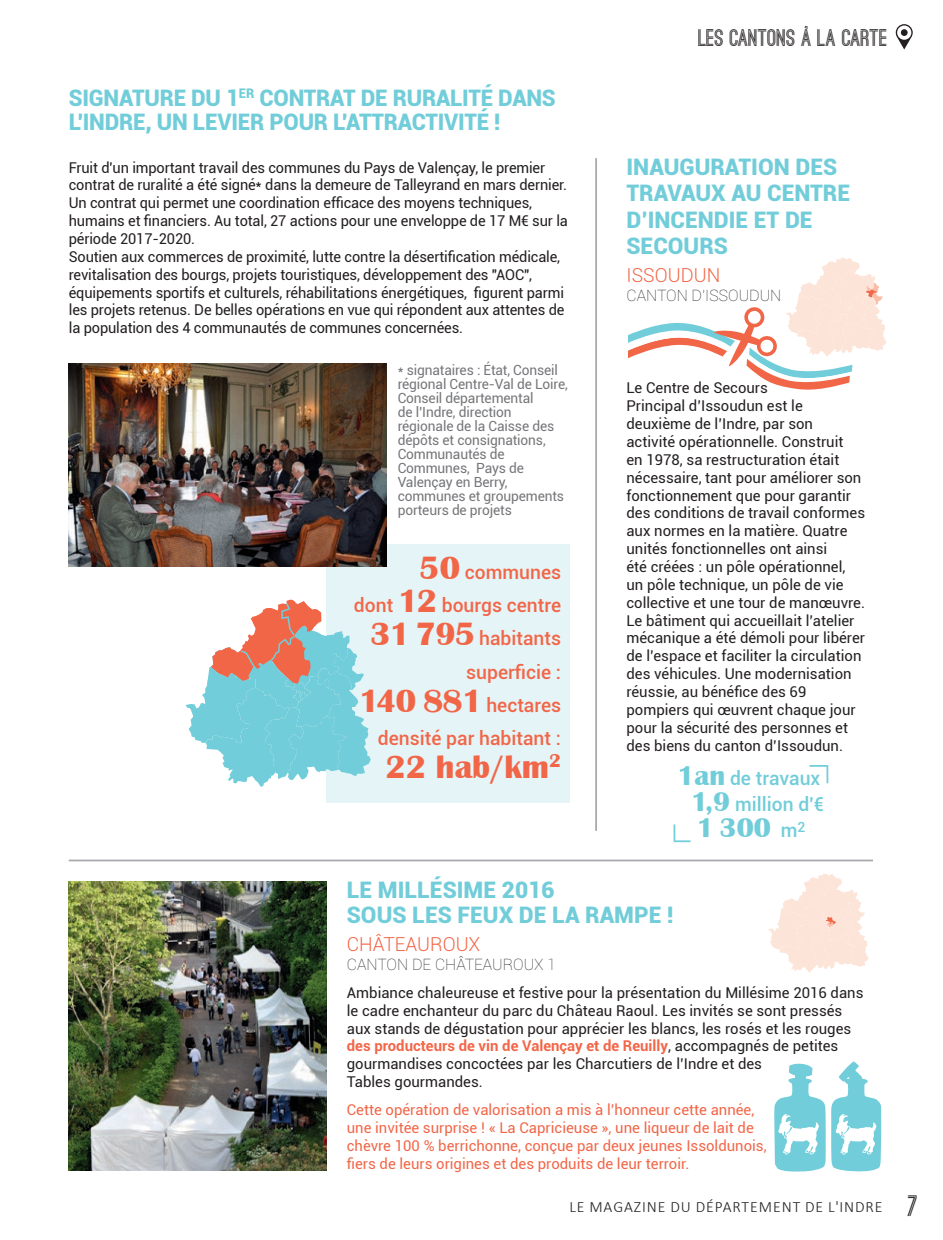
<style>
.page{position:relative;width:943px;height:1240px;background:#fff}
.page>*{position:absolute;margin:0;border:0;box-sizing:border-box;transform-origin:0 0}
.t1{font:700 33.25px "Britannic";color:#f26648}
.t2{font:700 28px "Britannic";color:#71cdd9}
.t3{font:900 22.75px/26.2px "Roboto";color:#71cdd9}
.t4{font:700 22.75px "Ostrich Sans";color:#231f20}
.t5{font:500 19.25px/33.2px "Roboto";color:#f26648;text-align:right}
.t6{font:500 19.25px "Roboto";color:#71cdd9}
.t7{font:300 19.25px "Roboto";color:#f26648}
.t8{font:100 15.75px "Roboto";color:#231f20}
.t9{font:300 15.75px "Calibri";letter-spacing:.06em;color:#231f20}
.t10{font:14.88px/17.8px "Roboto";color:#231f20}
.t11{font:14.88px/17.8px "Roboto";color:#f26648}
.t12{font:14px/14px "Roboto";letter-spacing:-.01em;color:#757679}
.s1{font-family:"Britannic";font-weight:700;font-size:33.25px}
.s2{font-family:"Britannic";font-weight:700;font-size:28px}
.s3{font-family:"Roboto";font-weight:500;font-size:19.25px}
.s4{font-weight:700;color:#f26648}
.s5{font-family:"Ostrich Sans";font-weight:700;font-size:28px}
</style>
<div class="page">
<svg style="left:895px;top:24px;width:17px;height:26px"></svg>
<div style="left:900px;top:29px;width:7px;height:7px;background:#231f20;border-radius:50%"></div>
<hr style="left:595px;top:158px;width:2px;height:672px;background:#a8a9ad">
<div style="left:326px;top:544px;width:244px;height:258px;background:#e5f5f7"></div>
<svg style="left:186px;top:599px;width:184px;height:188px"></svg>
<svg style="left:768px;top:873px;width:100px;height:99px"></svg>
<svg style="left:628px;top:257px;width:258px;height:133px"></svg>
<svg style="left:673px;top:824px;width:17px;height:18px"></svg>
<svg style="left:809px;top:765px;width:19px;height:18px"></svg>
<img style="left:69px;top:881px;width:257px;height:289px">
<img style="left:69px;top:364px;width:317px;height:202px">
<hr style="left:69px;top:859px;width:803px;height:2px;background:#a8a9ad">
<svg style="left:774px;top:1061px;width:107px;height:110px"></svg>
<h3 class="t3" style="left:69px;top:84px;width:488px;line-height:24.5px">SIGNATURE DU 1<sup>ER</sup> CONTRAT DE RURALITÉ DANS<br>L'INDRE, UN LEVIER POUR L'ATTRACTIVITÉ !</h3>
<p class="t10" style="left:69px;top:158px;width:500px">Fruit d'un important travail des communes du Pays de Valençay, le premier contrat de ruralité a été signé* dans la demeure de Talleyrand en mars dernier.<br>Un contrat qui permet une coordination efficace des moyens techniques, humains et financiers. Au total, 27 actions pour une enveloppe de 17 M€ sur la période 2017-2020.<br>Soutien aux commerces de proximité, lutte contre la désertification médicale, revitalisation des bourgs, projets touristiques, développement des "AOC", équipements sportifs et culturels, réhabilitations énergétiques, figurent parmi les projets retenus. De belles opérations en vue qui répondent aux attentes de la population des 4 communautés de communes concernées.</p>
<p class="t12" style="left:397px;top:363px;width:172px">* signataires : État, Conseil régional Centre-Val de Loire,<br>Conseil départemental<br>de l’Indre, direction régionale de la Caisse des dépôts et consignations,<br>Communautés de<br>Communes, Pays de<br>Valençay en Berry, communes et groupements porteurs de projets</p>
<p class="t5" style="left:354px;top:554px;width:209px"><span class="s1">50</span> communes<br>dont <span class="s1">12</span> bourgs centre<br><span class="s1">31 795</span> habitants superficie :<br><span class="s1">140 881</span> hectares densité par habitant :</p>
<h1 class="t1" style="left:385px;top:748px;width:177px">22 hab/km<sup>2</sup></h1>
<h3 class="t4" style="left:698px;top:29px;width:191px">LES CANTONS A LA CARTE</h3>
<h3 class="t3" style="left:626px;top:153px;width:225px">INAUGURATION DES<br>TRAVAUX AU CENTRE<br>D’INCENDIE ET DE<br>SECOURS</h3>
<p class="t7" style="left:626px;top:262px;width:95px">ISSOUDUN</p>
<p class="t8" style="left:626px;top:285px;width:156px">CANTON D'ISSOUDUN</p>
<p class="t10" style="left:626px;top:378px;width:240px">Le Centre de Secours<br>Principal d’Issoudun est le deuxième de l’Indre, par son activité opérationnelle. Construit<br>en 1978, sa restructuration était nécessaire, tant pour améliorer son fonctionnement que pour garantir des conditions de travail conformes aux normes en la matière. Quatre unités fonctionnelles ont ainsi<br>été créées : un pôle opérationnel, un pôle technique, un pôle de vie collective et une tour de manœuvre.<br>Le bâtiment qui accueillait l’atelier mécanique a été démoli pour libérer de l’espace et faciliter la circulation des véhicules. Une modernisation réussie, au bénéfice des 69 pompiers qui œuvrent chaque jour pour la sécurité des personnes et des biens du canton d’Issoudun.</p>
<p class="t6" style="left:677px;top:764px;width:144px"><span class="s2">1an</span> de travaux</p>
<h2 class="t2" style="left:696px;top:812px;width:110px">1 300 <span class="s3">m</span><sup>2</sup></h2>
<p class="t6" style="left:691px;top:790px;width:134px"><span class="s2">1,9</span> million d'€</p>
<h3 class="t3" style="left:347px;top:876px;width:328px;line-height:24.5px">LE MILLÉSIME 2016<br>SOUS LES FEUX DE LA RAMPE !</h3>
<p class="t7" style="left:347px;top:930px;width:135px">CHÂTEAUROUX</p>
<p class="t8" style="left:347px;top:953px;width:211px">CANTON DE CHÂTEAUROUX 1</p>
<p class="t10" style="left:347px;top:983px;width:518px">Ambiance chaleureuse et festive pour la présentation du Millésime 2016 dans le cadre enchanteur du parc du Château Raoul. Les invités se sont pressés aux stands de dégustation pour apprécier les blancs, les rosés et les rouges <span class="s4">des producteurs de vin de Valençay et de Reuilly</span>, accompagnés de petites gourmandises concoctées par les Charcutiers de l’Indre et des<br>Tables gourmandes.</p>
<p class="t11" style="left:347px;top:1100px;width:421px">Cette opération de valorisation a mis à l’honneur cette année, une invitée surprise ! « La Capricieuse », une liqueur de lait de chèvre 100 % berrichonne, conçue par deux jeunes Issoldunois, fiers de leurs origines et des produits de leur terroir.</p>
<p class="t9" style="left:569px;top:1197px;width:350px">LE MAGAZINE DU DÉPARTEMENT DE L'INDRE <span class="s5">7</span></p>
</div>
